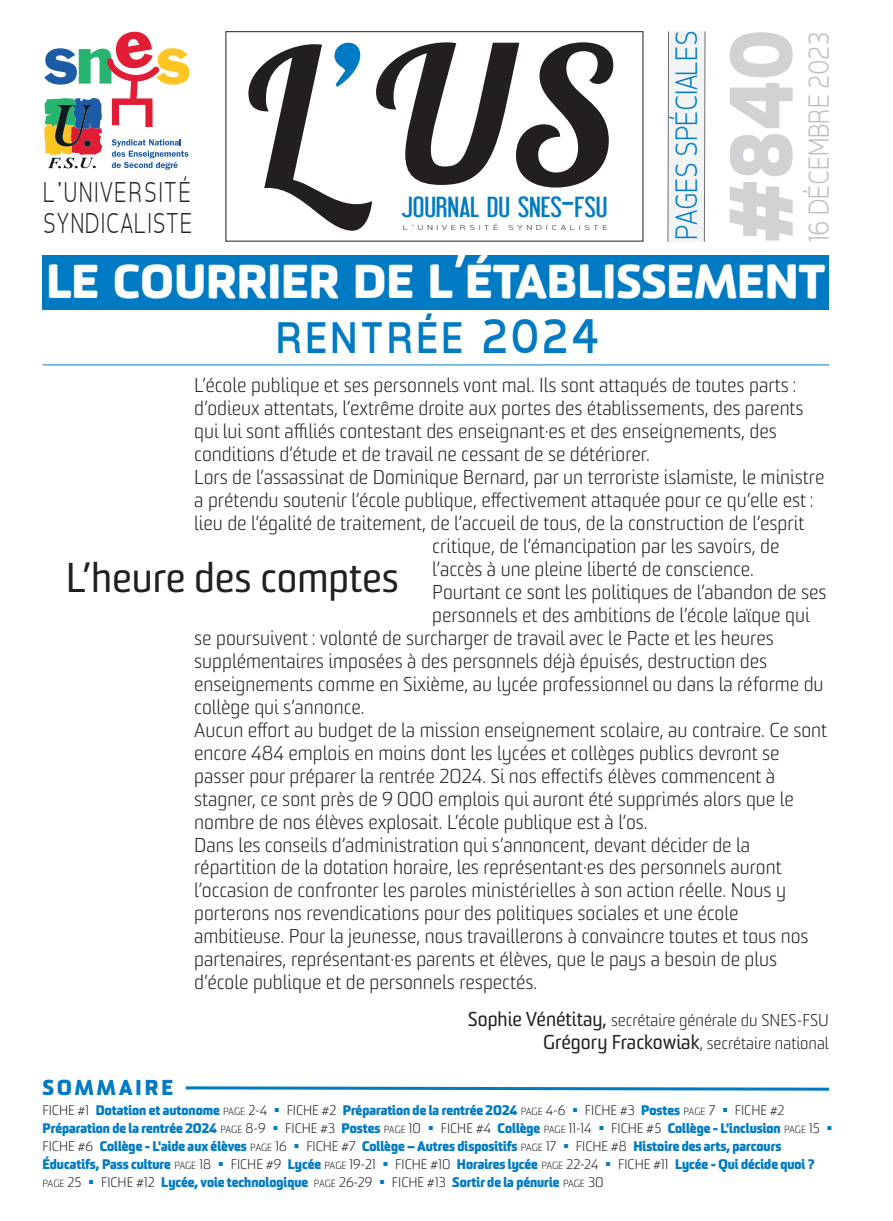
<style>
.page{position:relative;width:893px;height:1221px;background:#fff}
.page>*{position:absolute;margin:0;border:0;box-sizing:border-box;transform-origin:0 0}
.t1{font:188.25px "Lobster 1.4";color:#231f20}
.t2{font:700 92.1px "Tepeno Sans";color:#d1d2d4}
.t3{font:800 46.2px "Sommet Rounded";letter-spacing:-.005em;color:#fff}
.t4{font:45px "Tepeno Sans";letter-spacing:.065em;color:#007bc3}
.t5{font:40.5px "Sommet";color:#231f20}
.t6{font:300 31.5px "Tepeno Sans";letter-spacing:.01em;color:#007bc3;scale:.94 1}
.t7{font:300 29.4px "Tepeno Sans";letter-spacing:.01em;color:#bcbdc0;scale:.94 1}
.t8{font:300 29.1px/30.9px "Tepeno Sans";letter-spacing:.065em;color:#231f20;scale:.83 1}
.t9{font:25.5px "Libel Suit";letter-spacing:-.005em;color:#007bc3;scale:1.25 1}
.t10{font:800 21px "Sommet";letter-spacing:.15em;color:#007bc3}
.t11{font:300 19.5px "Sommet";color:#231f20}
.t12{font:300 16.5px/23px "Sommet";color:#231f20;text-align:right}
.t13{font:800 13.5px/18px "Sommet";color:#007bc3}
.t14{font:300 7.35px "Tepeno Sans";letter-spacing:.37em;color:#231f20;scale:1.43 1}
.s1{color:#007bc3}
.s2{font-size:33.9px}
.s3{font-weight:700;font-size:61.5px}
.s4{font-size:49.5px}
.s5{font-weight:400;font-size:19.5px}
.s6{font-weight:300;color:#231f20}
.s7{font-weight:300;font-size:10.2px;color:#231f20}
</style>
<div class="page">
<div style="left:43px;top:256px;width:786px;height:54px;background:#007bc3"></div>
<hr style="left:43px;top:364px;width:786px;height:1px;background:#007bc3">
<svg style="left:185px;top:1086px;width:645px;height:5px"></svg>
<div style="left:225px;top:31px;width:418px;height:210px;border:1px solid #231f20"></div>
<div style="left:668px;top:31px;width:37px;height:211px;background:#f2f3f4"></div>
<svg style="left:667px;top:31px;width:2px;height:211px"></svg>
<svg style="left:704px;top:31px;width:2px;height:211px"></svg>
<svg style="left:44px;top:31px;width:145px;height:139px"></svg>
<h3 class="t8" style="left:42px;top:176px;width:181px">L’UNIVERSITÉ<br>SYNDICALISTE</h3>
<h1 class="t1" style="left:247px;top:8px;width:372px">L<span class="s1">’</span>US</h1>
<h3 class="t9" style="left:402px;top:191px;width:166px">JOURNAL DU SNES<span class="s2">-</span>FSU</h3>
<p class="t14" style="left:402px;top:223px;width:68px">L’UNIVERSITÉ</p>
<p class="t14" style="left:508px;top:223px;width:71px">SYNDICALISTE</p>
<h3 class="t6" style="left:668px;top:241px;width:224px;rotate:-90deg">PAGES SPÉCIALES</h3>
<h2 class="t2" style="left:707px;top:249px;width:219px;rotate:-90deg">#840</h2>
<h3 class="t7" style="left:801px;top:244px;width:225px;rotate:-90deg">16 DÉCEMBRE 2023</h3>
<h3 class="t3" style="left:46px;top:255px;width:780px">LE COURRIER DE L<span class="s3">’</span>ÉTABLISSEMENT</h3>
<h3 class="t4" style="left:274px;top:311px;width:325px">RENTRÉE <span class="s4">2024</span></h3>
<p class="t11" style="left:194px;top:377px;width:603px">L’école publique et ses personnels vont mal. Ils sont attaqués de toutes parts :</p>
<p class="t11" style="left:194px;top:400px;width:611px">d’odieux attentats, l’extrême droite aux portes des établissements, des parents</p>
<p class="t11" style="left:194px;top:423px;width:584px">qui lui sont affiliés contestant des enseignant·es et des enseignements, des</p>
<p class="t11" style="left:194px;top:446px;width:457px">conditions d’étude et de travail ne cessant de se détériorer.</p>
<p class="t11" style="left:194px;top:469px;width:632px">Lors de l’assassinat de Dominique Bernard, par un terroriste islamiste, le ministre</p>
<p class="t11" style="left:194px;top:492px;width:621px">a prétendu soutenir l’école publique, effectivement attaquée pour ce qu’elle est :</p>
<p class="t11" style="left:194px;top:515px;width:612px">lieu de l’égalité de traitement, de l’accueil de tous, de la construction de l’esprit</p>
<p class="t11" style="left:432px;top:538px;width:349px">critique, de l’émancipation par les savoirs, de</p>
<p class="t11" style="left:432px;top:561px;width:323px">l’accès à une pleine liberté de conscience.</p>
<p class="t11" style="left:432px;top:584px;width:396px">Pourtant ce sont les politiques de l’abandon de ses</p>
<p class="t11" style="left:432px;top:607px;width:379px">personnels et des ambitions de l’école laïque qui</p>
<p class="t11" style="left:194px;top:630px;width:581px">se poursuivent : volonté de surcharger de travail avec le Pacte et les heures</p>
<p class="t11" style="left:194px;top:653px;width:574px">supplémentaires imposées à des personnels déjà épuisés, destruction des</p>
<p class="t11" style="left:194px;top:676px;width:631px">enseignements comme en Sixième, au lycée professionnel ou dans la réforme du</p>
<p class="t11" style="left:194px;top:699px;width:172px">collège qui s’annonce.</p>
<p class="t11" style="left:194px;top:722px;width:634px">Aucun effort au budget de la mission enseignement scolaire, au contraire. Ce sont</p>
<p class="t11" style="left:194px;top:745px;width:587px">encore 484 emplois en moins dont les lycées et collèges publics devront se</p>
<p class="t11" style="left:194px;top:768px;width:582px">passer pour préparer la rentrée 2024. Si nos effectifs élèves commencent à</p>
<p class="t11" style="left:194px;top:791px;width:601px">stagner, ce sont près de 9 000 emplois qui auront été supprimés alors que le</p>
<p class="t11" style="left:194px;top:814px;width:455px">nombre de nos élèves explosait. L’école publique est à l’os.</p>
<p class="t11" style="left:194px;top:837px;width:557px">Dans les conseils d’administration qui s’annoncent, devant décider de la</p>
<p class="t11" style="left:194px;top:859px;width:589px">répartition de la dotation horaire, les représentant·es des personnels auront</p>
<p class="t11" style="left:194px;top:882px;width:593px">l’occasion de confronter les paroles ministérielles à son action réelle. Nous y</p>
<p class="t11" style="left:194px;top:905px;width:546px">porterons nos revendications pour des politiques sociales et une école</p>
<p class="t11" style="left:194px;top:928px;width:616px">ambitieuse. Pour la jeunesse, nous travaillerons à convaincre toutes et tous nos</p>
<p class="t11" style="left:194px;top:951px;width:584px">partenaires, représentant·es parents et élèves, que le pays a besoin de plus</p>
<p class="t11" style="left:194px;top:974px;width:344px">d’école publique et de personnels respectés.</p>
<p class="t12" style="left:468px;top:1009px;width:363px"><span class="s5">Sophie Vénétitay,</span> secrétaire générale du SNES-FSU<br><span class="s5">Grégory Frackowiak</span>, secrétaire national</p>
<p class="t10" style="left:43px;top:1079px;width:132px">SOMMAIRE</p>
<p class="t13" style="left:43px;top:1102px;width:792px"><span class="s6">FICHE #1</span> Dotation et autonome <span class="s7">PAGE</span> <span class="s6">2-4</span> ▪ <span class="s6">FICHE #2</span> Préparation de la rentrée 2024 <span class="s7">PAGE</span> <span class="s6">4-6</span> ▪ <span class="s6">FICHE #3</span> Postes <span class="s7">PAGE</span> <span class="s6">7</span> ▪ <span class="s6">FICHE #2<br></span>Préparation de la rentrée 2024 <span class="s7">PAGE</span> <span class="s6">8-9</span> ▪ <span class="s6">FICHE #3</span> Postes <span class="s7">PAGE</span> <span class="s6">10</span> ▪ <span class="s6">FICHE #4</span> Collège <span class="s7">PAGE</span> <span class="s6">11-14</span> ▪ <span class="s6">FICHE #5</span> Collège - L'inclusion <span class="s7">PAGE</span> <span class="s6">15</span> ▪ <span class="s6">FICHE #6</span> Collège - L'aide aux élèves <span class="s7">PAGE</span> <span class="s6">16</span> ▪ <span class="s6">FICHE #7</span> Collège – Autres dispositifs <span class="s7">PAGE</span> <span class="s6">17</span> ▪ <span class="s6">FICHE #8</span> Histoire des arts, parcours Éducatifs, Pass culture <span class="s7">PAGE</span> <span class="s6">18</span> ▪ <span class="s6">FICHE #9</span> Lycée <span class="s7">PAGE</span> <span class="s6">19-21</span> ▪ <span class="s6">FICHE #10</span> Horaires lycée <span class="s7">PAGE</span> <span class="s6">22-24</span> ▪ <span class="s6">FICHE #11</span> Lycée - Qui décide quoi ?<br><span class="s7">PAGE</span> <span class="s6">25</span> ▪ <span class="s6">FICHE #12</span> Lycée, voie technologique <span class="s7">PAGE</span> <span class="s6">26-29</span> ▪ <span class="s6">FICHE #13</span> Sortir de la pénurie <span class="s7">PAGE</span> <span class="s6">30</span></p>
<h3 class="t5" style="left:66px;top:562px;width:335px">L’heure des comptes</h3>
</div>
